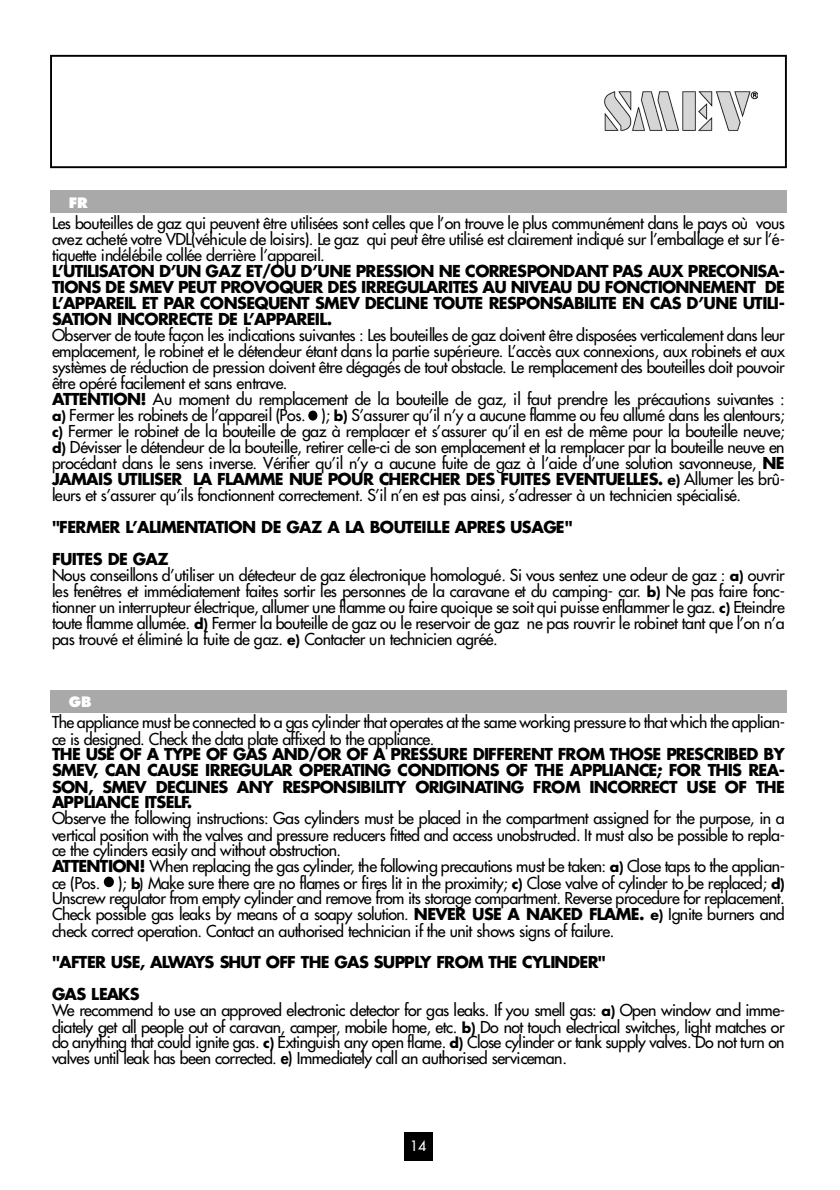
<style>
.page{position:relative;width:840px;height:1190px;background:#fff}
.page>*{position:absolute;margin:0;border:0;box-sizing:border-box;transform-origin:0 0}
.t1{font:16px/16px "Futura";letter-spacing:-.03em;color:#000}
.t2{font:700 16px/16px "Futura";letter-spacing:-.04em;color:#000;text-align:justify}
.t3{font:800 14px "Futura";color:#fff}
.t4{font:14px "Futura";color:#fff}
.s1{font-weight:700}
.s2{font-weight:700;font-size:14px}
.s3{font-weight:800;font-size:14px}
.s4{font-weight:800}
</style>
<div class="page">
<svg style="left:104px;top:877px;width:10px;height:10px"></svg>
<svg style="left:308px;top:411px;width:9px;height:10px"></svg>
<svg style="left:50px;top:55px;width:737px;height:113px"></svg>
<div style="left:50px;top:690px;width:737px;height:22px;background:#a9a9a9"></div>
<div style="left:404px;top:1132px;width:29px;height:28px;background:#000"></div>
<div style="left:50px;top:190px;width:737px;height:23px;background:#a9a9a9"></div>
<div style="left:601px;top:83px;width:162px;height:53px;background:#fff"></div>
<img style="left:605px;top:92px;width:153px;height:39px">
<p class="t3" style="left:69px;top:194px;width:20px">FR</p>
<p class="t1" style="left:52px;top:215px;width:735px;text-align:justify">Les bouteilles de gaz qui peuvent être utilisées sont celles que l’on trouve le plus communément dans le pays où vous avez acheté votre VDL(véhicule de loisirs). Le gaz qui peut être utilisé est clairement indiqué sur l’emballage et sur l’é&shy;tiquette indélébile collée derrière l’appareil.</p>
<p class="t2" style="left:52px;top:263px;width:735px">L’UTILISATON D’UN GAZ ET/OU D’UNE PRESSION NE CORRESPONDANT PAS AUX PRECONISA-TIONS DE SMEV PEUT PROVOQUER DES IRREGULARITES AU NIVEAU DU FONCTIONNEMENT DE L’APPAREIL ET PAR CONSEQUENT SMEV DECLINE TOUTE RESPONSABILITE EN CAS D’UNE UTILI-SATION INCORRECTE DE L’APPAREIL.</p>
<p class="t1" style="left:52px;top:327px;width:735px">Observer de toute façon les indications suivantes : Les bouteilles de gaz doivent être disposées verticalement dans leur emplacement, le robinet et le détendeur étant dans la partie supérieure. L’accès aux connexions, aux robinets et aux systèmes de réduction de pression doivent être dégagés de tout obstacle. Le remplacement des bouteilles doit pouvoir être opéré facilement et sans entrave.<br><span class="s1">ATTENTION!</span> Au moment du remplacement de la bouteille de gaz, il faut prendre les précautions suivantes : <span class="s2">a)</span> Fermer les robinets de l’appareil (Pos. ); <span class="s2">b)</span> S’assurer qu’il n’y a aucune flamme ou feu allumé dans les alentours; <span class="s2">c)</span> Fermer le robinet de la bouteille de gaz à remplacer et s’assurer qu’il en est de même pour la bouteille neuve; <span class="s2">d)</span> Dévisser le détendeur de la bouteille, retirer celle-ci de son emplacement et la remplacer par la bouteille neuve en procédant dans le sens inverse. Vérifier qu’il n’y a aucune fuite de gaz à l’aide d’une solution savonneuse, <span class="s1">NE JAMAIS UTILISER LA FLAMME NUE POUR CHERCHER DES FUITES EVENTUELLES.</span> <span class="s2">e)</span> Allumer les brû&shy;leurs et s’assurer qu’ils fonctionnent correctement. S’il n’en est pas ainsi, s’adresser à un technicien spécialisé.</p>
<p class="t2" style="left:52px;top:510px;width:522px;line-height:32.2px">"FERMER L’ALIMENTATION DE GAZ A LA BOUTEILLE APRES USAGE"<br>FUITES DE GAZ</p>
<p class="t1" style="left:52px;top:567px;width:735px;text-align:justify">Nous conseillons d’utiliser un détecteur de gaz électronique homologué. Si vous sentez une odeur de gaz : <span class="s2">a)</span> ouvrir les fenêtres et immédiatement faites sortir les personnes de la caravane et du camping- car. <span class="s2">b)</span> Ne pas faire fonc&shy;tionner un interrupteur électrique, allumer une flamme ou faire quoique se soit qui puisse enflammer le gaz. <span class="s2">c)</span> Eteindre toute flamme allumée. <span class="s2">d)</span> Fermer la bouteille de gaz ou le reservoir de gaz ne pas rouvrir le robinet tant que l’on n’a pas trouvé et éliminé la fuite de gaz. <span class="s2">e)</span> Contacter un technicien agréé.</p>
<p class="t3" style="left:69px;top:693px;width:24px">GB</p>
<p class="t1" style="left:52px;top:714px;width:734px">The appliance must be connected to a gas cylinder that operates at the same working pressure to that which the applian&shy;ce is designed. Check the data plate affixed to the appliance.</p>
<p class="t2" style="left:52px;top:746px;width:735px">THE USE OF A TYPE OF GAS AND/OR OF A PRESSURE DIFFERENT FROM THOSE PRESCRIBED BY SMEV, CAN CAUSE IRREGULAR OPERATING CONDITIONS OF THE APPLIANCE; FOR THIS REA-SON, SMEV DECLINES ANY RESPONSIBILITY ORIGINATING FROM INCORRECT USE OF THE APPLIANCE ITSELF.</p>
<p class="t1" style="left:52px;top:810px;width:734px">Observe the following instructions: Gas cylinders must be placed in the compartment assigned for the purpose, in a vertical position with the valves and pressure reducers fitted and access unobstructed. It must also be possible to repla&shy;ce the cylinders easily and without obstruction.<br><span class="s1">ATTENTION!</span> When replacing the gas cylinder, the following precautions must be taken: <span class="s2">a)</span> Close taps to the applian&shy;ce (Pos. ); <span class="s2">b</span><span class="s3">)</span> Make sure there are no flames or fires lit in the proximity; <span class="s2">c)</span> Close valve of cylinder to be replaced; <span class="s2">d)<br></span>Unscrew regulator from empty cylinder and remove from its storage compartment. Reverse procedure for replacement.<br>Check possible gas leaks by means of a soapy solution. <span class="s1">NEVER USE A NAKED FLAME.</span> <span class="s2">e)</span> Ignite burners and check correct operation. Contact an authorised technician if the unit shows signs of failure.</p>
<p class="t2" style="left:52px;top:946px;width:555px;line-height:32.2px">"AFTER USE, ALWAYS SHUT OFF THE GAS SUPPLY FROM THE CYLINDER"<br>GAS LEAKS</p>
<p class="t1" style="left:52px;top:1002px;width:734px;text-align:justify">We recommend to use an approved electronic detector for gas leaks. If you smell gas: <span class="s2">a)</span> Open window and imme&shy;diately get all people out of caravan, camper, mobile home, etc. <span class="s2">b)</span> Do not touch electrical switches, light matches or do anything that could ignite gas. <span class="s2">c)</span> Extinguish any open flame. <span class="s2">d)</span> Close cylinder or tank supply valves. Do not turn on valves until leak has been corrected. <span class="s4">e)</span> Immediately call an authorised serviceman.</p>
<p class="t4" style="left:410px;top:1137px;width:18px">14</p>
</div>
